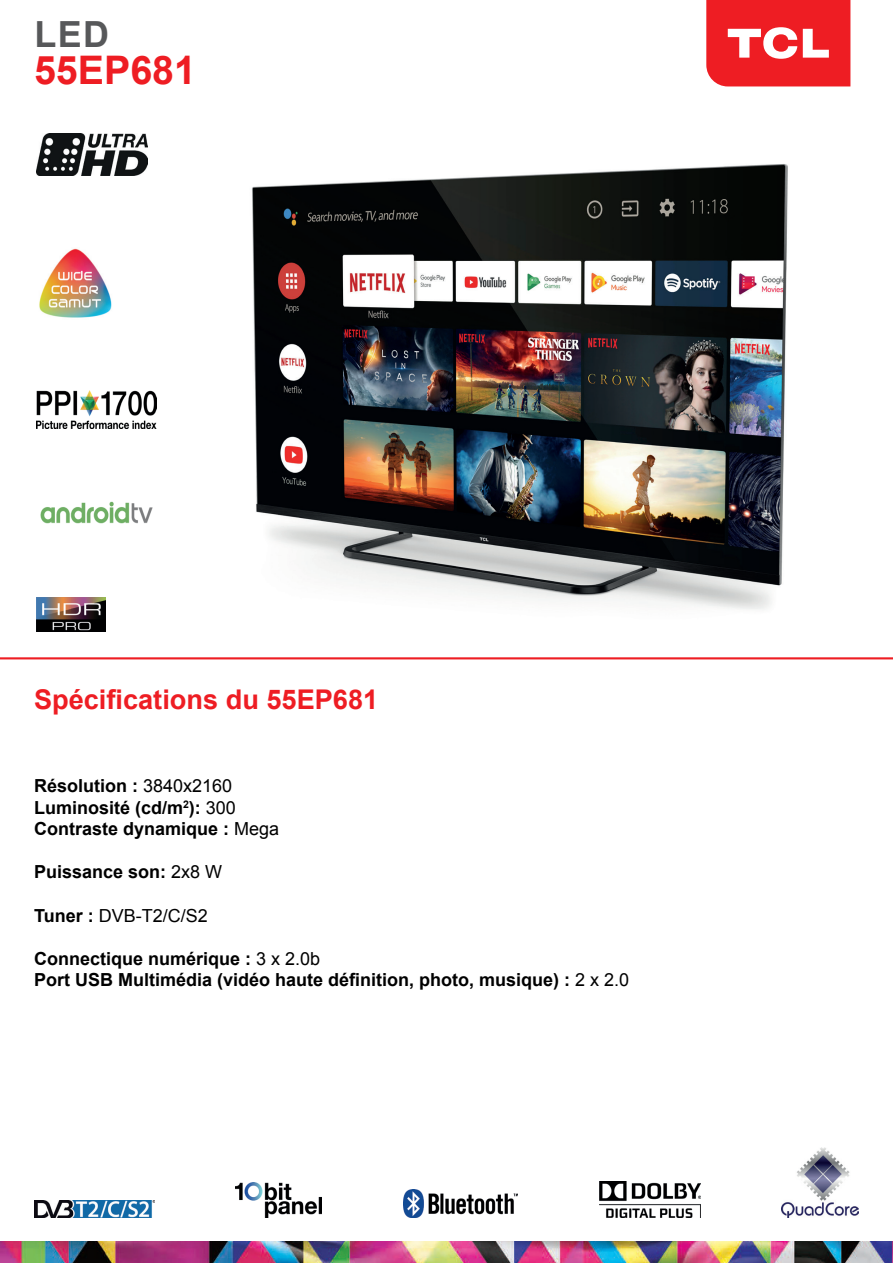
<style>
.page{position:relative;width:893px;height:1263px;background:#fff}
.page>*{position:absolute;margin:0;border:0;box-sizing:border-box;transform-origin:0 0}
.t1{font:700 39.45px "Arial";color:#ee1d23}
.t2{font:700 36px "Arial";color:#57585a}
.t3{font:700 27.15px "Arial";color:#ee1d23}
.t4{font:700 18px/21.6px "Arial";color:#000}
.t5{font:18px "Arial";color:#000}
.s1{font-weight:400}
.s2{font-weight:700}
</style>
<div class="page">
<img style="left:0;top:1242px;width:892px;height:21px">
<img style="left:252px;top:164px;width:536px;height:445px">
<hr style="left:0;top:657px;width:893px;height:2px;background:#ee1d23">
<svg style="left:706px;top:0;width:144px;height:86px;background:#f03b41"></svg>
<img style="left:40px;top:501px;width:113px;height:23px">
<img style="left:34px;top:1200px;width:120px;height:17px">
<img style="left:782px;top:1148px;width:77px;height:69px">
<img style="left:37px;top:134px;width:110px;height:42px">
<img style="left:39px;top:248px;width:73px;height:70px">
<img style="left:236px;top:1183px;width:86px;height:34px">
<img style="left:403px;top:1189px;width:115px;height:28px">
<img style="left:599px;top:1182px;width:101px;height:35px">
<img style="left:37px;top:390px;width:120px;height:39px">
<img style="left:37px;top:597px;width:68px;height:34px">
<svg style="left:892px;top:1242px;width:1px;height:21px"></svg>
<h2 class="t2" style="left:35px;top:9px;width:76px">LED</h2>
<h1 class="t1" style="left:34px;top:42px;width:164px">55EP681</h1>
<h3 class="t3" style="left:34px;top:680px;width:346px">Spécifications du 55EP681</h3>
<p class="t4" style="left:34px;top:775px;width:247px">Résolution : <span class="s1">3840x2160<br></span>Luminosité (cd/m<sup>2</sup>): <span class="s1">300<br></span>Contraste dynamique : <span class="s1">Mega</span></p>
<p class="t4" style="left:34px;top:861px;width:190px">Puissance son: <span class="s1">2x8 W</span></p>
<p class="t5" style="left:34px;top:903px;width:175px"><span class="s2">Tuner :</span> DVB-T2/C/S2</p>
<p class="t4" style="left:34px;top:948px;width:597px">Connectique numérique : <span class="s1">3 x 2.0b<br></span>Port USB Multimédia (vidéo haute définition, photo, musique) : <span class="s1">2 x 2.0</span></p>
</div>
